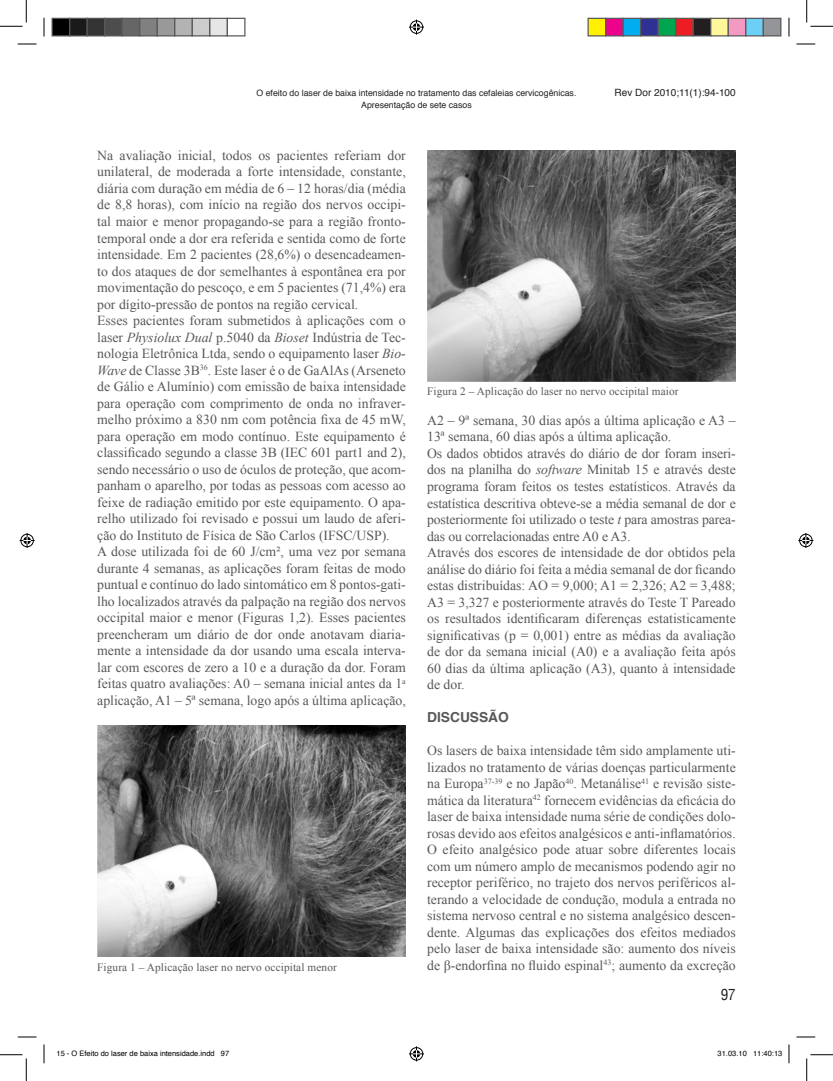
<style>
.page{position:relative;width:833px;height:1081px;background:#fff}
.page>*{position:absolute;margin:0;border:0;box-sizing:border-box;transform-origin:0 0}
.t1{font:15px "Helv Condensed";color:#231f20}
.Body_Text_Indent_2{font:13.75px/16.5px "Times New Roman";color:#57585a;text-align:justify}
.t2{font:700 13.75px "Helvetica";color:#57585a}
.t3{font:11.25px "Times New Roman";letter-spacing:.01em;color:#57585a}
.t4{font:10px "Helvetica";color:#231f20}
.t5{font:8.75px/11.2px "Helvetica";color:#231f20;text-align:center}
.t6{font:7.5px "Helvetica";color:#000}
.s1{font-style:italic}
</style>
<div class="page">
<img style="left:97px;top:725px;width:308px;height:231px">
<img style="left:427px;top:150px;width:308px;height:232px">
<svg style="left:18px;top:43px;width:18px;height:2px"></svg>
<svg style="left:796px;top:43px;width:18px;height:2px"></svg>
<svg style="left:18px;top:1036px;width:18px;height:1px"></svg>
<svg style="left:796px;top:1036px;width:18px;height:1px"></svg>
<svg style="left:43px;top:18px;width:2px;height:18px"></svg>
<svg style="left:43px;top:1044px;width:2px;height:18px"></svg>
<svg style="left:788px;top:18px;width:1px;height:18px"></svg>
<svg style="left:0;top:0;width:27px;height:27px"></svg>
<svg style="left:0;top:1054px;width:27px;height:26px"></svg>
<svg style="left:806px;top:0;width:26px;height:27px"></svg>
<svg style="left:806px;top:1054px;width:26px;height:26px"></svg>
<svg style="left:409px;top:20px;width:15px;height:15px"></svg>
<svg style="left:409px;top:1046px;width:15px;height:14px"></svg>
<svg style="left:20px;top:533px;width:15px;height:15px"></svg>
<svg style="left:798px;top:533px;width:14px;height:15px"></svg>
<div style="left:52px;top:18px;width:18px;height:18px;background:#000"></div>
<div style="left:51px;top:18px;width:19px;height:18px;border:1px solid #595959"></div>
<div style="left:70px;top:18px;width:17px;height:18px;background:#1a1a1a"></div>
<div style="left:69px;top:18px;width:19px;height:18px;border:1px solid #595959"></div>
<div style="left:87px;top:18px;width:18px;height:18px;background:#333"></div>
<div style="left:86px;top:18px;width:19px;height:18px;border:1px solid #595959"></div>
<div style="left:105px;top:18px;width:17px;height:18px;background:#4d4d4d"></div>
<div style="left:104px;top:18px;width:19px;height:18px;border:1px solid #595959"></div>
<div style="left:122px;top:18px;width:18px;height:18px;background:#666"></div>
<div style="left:121px;top:18px;width:19px;height:18px;border:1px solid #595959"></div>
<div style="left:140px;top:18px;width:17px;height:18px;background:#808080"></div>
<div style="left:139px;top:18px;width:19px;height:18px;border:1px solid #595959"></div>
<div style="left:157px;top:18px;width:18px;height:18px;background:#999"></div>
<div style="left:156px;top:18px;width:19px;height:18px;border:1px solid #595959"></div>
<div style="left:175px;top:18px;width:17px;height:18px;background:#b3b3b3"></div>
<div style="left:174px;top:18px;width:19px;height:18px;border:1px solid #595959"></div>
<div style="left:192px;top:18px;width:18px;height:18px;background:#ccc"></div>
<div style="left:191px;top:18px;width:19px;height:18px;border:1px solid #595959"></div>
<div style="left:210px;top:18px;width:17px;height:18px;background:#e6e6e6"></div>
<div style="left:209px;top:18px;width:19px;height:18px;border:1px solid #595959"></div>
<div style="left:226px;top:18px;width:19px;height:18px;border:1px solid #595959"></div>
<div style="left:587px;top:18px;width:18px;height:18px;background:#fff101"></div>
<div style="left:587px;top:18px;width:19px;height:18px;border:1px solid #595959"></div>
<div style="left:605px;top:18px;width:17px;height:18px;background:#ed028c"></div>
<div style="left:604px;top:18px;width:19px;height:18px;border:1px solid #595959"></div>
<div style="left:622px;top:18px;width:18px;height:18px;background:#00aeef"></div>
<div style="left:622px;top:18px;width:19px;height:18px;border:1px solid #595959"></div>
<div style="left:640px;top:18px;width:17px;height:18px;background:#2e3092"></div>
<div style="left:639px;top:18px;width:19px;height:18px;border:1px solid #595959"></div>
<div style="left:657px;top:18px;width:18px;height:18px;background:#00a54f"></div>
<div style="left:657px;top:18px;width:19px;height:18px;border:1px solid #595959"></div>
<div style="left:675px;top:18px;width:17px;height:18px;background:#ee1d23"></div>
<div style="left:674px;top:18px;width:19px;height:18px;border:1px solid #595959"></div>
<div style="left:692px;top:18px;width:18px;height:18px;background:#231f20"></div>
<div style="left:692px;top:18px;width:19px;height:18px;border:1px solid #595959"></div>
<div style="left:710px;top:18px;width:17px;height:18px;background:#fff79a"></div>
<div style="left:709px;top:18px;width:19px;height:18px;border:1px solid #595959"></div>
<div style="left:727px;top:18px;width:18px;height:18px;background:#f499c2"></div>
<div style="left:727px;top:18px;width:19px;height:18px;border:1px solid #595959"></div>
<div style="left:745px;top:18px;width:17px;height:18px;background:#6bcff6"></div>
<div style="left:744px;top:18px;width:19px;height:18px;border:1px solid #595959"></div>
<div style="left:762px;top:18px;width:18px;height:18px;background:#939598"></div>
<div style="left:762px;top:18px;width:19px;height:18px;border:1px solid #595959"></div>
<svg style="left:788px;top:1044px;width:1px;height:18px"></svg>
<p class="t5" style="left:256px;top:88px;width:321px">O efeito do laser de baixa intensidade no tratamento das cefaleias cervicogênicas.<br>Apresentação de sete casos</p>
<p class="t4" style="left:614px;top:85px;width:122px">Rev Dor 2010;11(1):94-100</p>
<p class="Body_Text_Indent_2" style="left:97px;top:147px;width:310px">Na avaliação inicial, todos os pacientes referiam dor unilateral, de moderada a forte intensidade, constante, diária com duração em média de 6 – 12 horas/dia (média de 8,8 horas), com início na região dos nervos occipi&shy;tal maior e menor propagando-se para a região fronto&shy;temporal onde a dor era referida e sentida como de forte intensidade. Em 2 pacientes (28,6%) o desencadeamen&shy;to dos ataques de dor semelhantes à espontânea era por movimentação do pescoço, e em 5 pacientes (71,4%) era por dígito-pressão de pontos na região cervical.</p>
<p class="Body_Text_Indent_2" style="left:97px;top:312px;width:310px">Esses pacientes foram submetidos à aplicações com o laser <span class="s1">Physiolux Dual</span> p.5040 da <span class="s1">Bioset</span> Indústria de Tec&shy;nologia Eletrônica Ltda, sendo o equipamento laser <span class="s1">Bio-Wave</span> de Classe 3B<sup>36</sup>. Este laser é o de GaAlAs (Arseneto de Gálio e Alumínio) com emissão de baixa intensidade para operação com comprimento de onda no infraver&shy;melho próximo a 830 nm com potência fixa de 45 mW, para operação em modo contínuo. Este equipamento é classificado segundo a classe 3B (IEC 601 part1 and 2), sendo necessário o uso de óculos de proteção, que acom&shy;panham o aparelho, por todas as pessoas com acesso ao feixe de radiação emitido por este equipamento. O apa&shy;relho utilizado foi revisado e possui um laudo de aferi&shy;ção do Instituto de Física de São Carlos (IFSC/USP).</p>
<p class="Body_Text_Indent_2" style="left:97px;top:543px;width:310px">A dose utilizada foi de 60 J/cm², uma vez por semana durante 4 semanas, as aplicações foram feitas de modo puntual e contínuo do lado sintomático em 8 pontos-gati&shy;lho localizados através da palpação na região dos nervos occipital maior e menor (Figuras 1,2). Esses pacientes preencheram um diário de dor onde anotavam diaria&shy;mente a intensidade da dor usando uma escala interva&shy;lar com escores de zero a 10 e a duração da dor. Foram feitas quatro avaliações: A0 – semana inicial antes da 1<sup>a </sup>aplicação, A1 – 5ª semana, logo após a última aplicação,</p>
<p class="t3" style="left:97px;top:958px;width:241px">Figura 1 – Aplicação laser no nervo occipital menor</p>
<p class="t3" style="left:427px;top:383px;width:253px">Figura 2 – Aplicação do laser no nervo occipital maior</p>
<p class="Body_Text_Indent_2" style="left:427px;top:412px;width:310px">A2 – 9ª semana, 30 dias após a última aplicação e A3 –<br>13ª semana, 60 dias após a última aplicação.</p>
<p class="Body_Text_Indent_2" style="left:427px;top:445px;width:310px">Os dados obtidos através do diário de dor foram inseri&shy;dos na planilha do <span class="s1">software</span> Minitab 15 e através deste programa foram feitos os testes estatísticos. Através da estatística descritiva obteve-se a média semanal de dor e posteriormente foi utilizado o teste <span class="s1">t</span> para amostras parea&shy;das ou correlacionadas entre A0 e A3.</p>
<p class="Body_Text_Indent_2" style="left:427px;top:544px;width:310px">Através dos escores de intensidade de dor obtidos pela análise do diário foi feita a média semanal de dor ficando estas distribuídas: AO = 9,000; A1 = 2,326; A2 = 3,488; A3 = 3,327 e posteriormente através do Teste T Pareado os resultados identificaram diferenças estatisticamente significativas (p = 0,001) entre as médias da avaliação de dor da semana inicial (A0) e a avaliação feita após 60 dias da última aplicação (A3), quanto à intensidade de dor.</p>
<p class="t2" style="left:427px;top:706px;width:83px">DISCUSSÃO</p>
<p class="Body_Text_Indent_2" style="left:427px;top:742px;width:310px">Os lasers de baixa intensidade têm sido amplamente uti&shy;lizados no tratamento de várias doenças particularmente na Europa<sup>37-39</sup> e no Japão<sup>40</sup>. Metanálise<sup>41</sup> e revisão siste&shy;mática da literatura<sup>42</sup> fornecem evidências da eficácia do laser de baixa intensidade numa série de condições dolo&shy;rosas devido aos efeitos analgésicos e anti-inflamatórios.<br>O efeito analgésico pode atuar sobre diferentes locais com um número amplo de mecanismos podendo agir no receptor periférico, no trajeto dos nervos periféricos al&shy;terando a velocidade de condução, modula a entrada no sistema nervoso central e no sistema analgésico descen&shy;dente. Algumas das explicações dos efeitos mediados pelo laser de baixa intensidade são: aumento dos níveis de β-endorfina no fluido espinal<sup>43</sup>; aumento da excreção</p>
<p class="t1" style="left:720px;top:984px;width:16px">97</p>
<p class="t6" style="left:56px;top:1046px;width:174px">15 - O Efeito do laser de baixa intensidade.indd 97</p>
<p class="t6" style="left:717px;top:1046px;width:66px">31.03.10 11:40:13</p>
</div>
